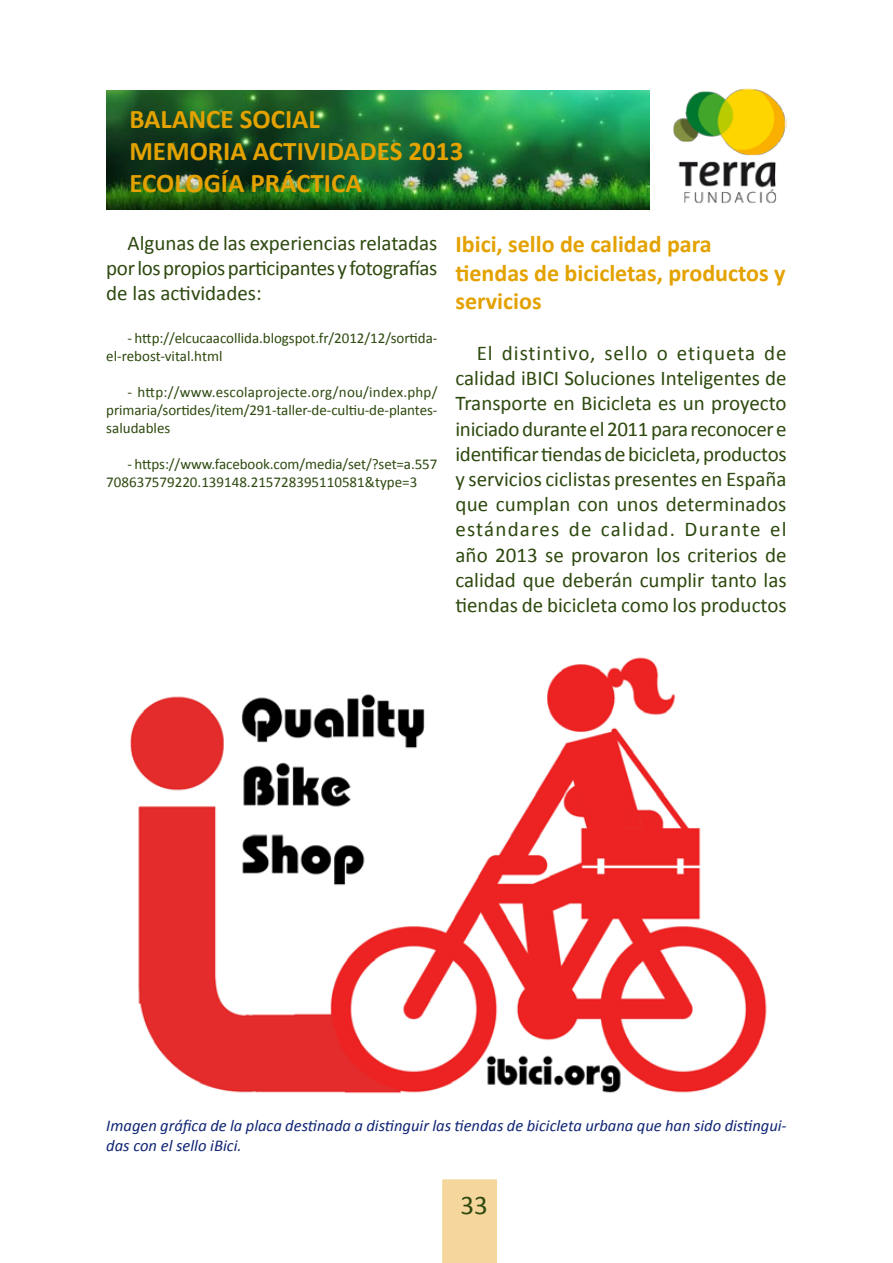
<style>
.page{position:relative;width:893px;height:1263px;background:#fff}
.page>*{position:absolute;margin:0;border:0;box-sizing:border-box;transform-origin:0 0}
.t1{font:700 27px/32.4px "Calibri";color:#e4a200}
.t2{font:27px "Calibri";color:#2e490f}
.t3{font:700 24px/28.8px "Calibri";color:#e4a200}
.t4{font:21px/25.2px "Calibri";color:#2e490f;text-align:justify}
.t5{font:italic 16.5px/19.8px "Calibri";color:#102574}
.t6{font:15px/18px "Calibri";letter-spacing:-.005em;color:#2e490f}
</style>
<div class="page">
<img style="left:106px;top:91px;width:544px;height:118px">
<div style="left:443px;top:1180px;width:53px;height:82px;background:#f5d69c"></div>
<div style="left:442px;top:1179px;width:55px;height:84px;border:2px solid #f5d69c"></div>
<img style="left:673px;top:88px;width:114px;height:116px">
<img style="left:130px;top:657px;width:637px;height:437px">
<p class="t1" style="left:129px;top:102px;width:335px">BALANCE SOCIAL<br>MEMORIA ACTIVIDADES 2013<br>ECOLOGÍA PRÁCTICA</p>
<p class="t4" style="left:106px;top:230px;width:333px;text-indent:21px">Algunas de las experiencias relatadas por los propios participantes y fotografías de las actividades:</p>
<p class="t6" style="left:106px;top:329px;width:333px;text-indent:21px">- http://elcucaacollida.blogspot.fr/2012/12/sortida&shy;el-rebost-vital.html</p>
<p class="t6" style="left:106px;top:383px;width:333px;text-align:justify;text-indent:21px">- http://www.escolaprojecte.org/nou/index.php/ primaria/sortides/item/291-taller-de-cultiu-de-plantes&shy;saludables</p>
<p class="t6" style="left:106px;top:455px;width:333px;text-indent:21px">- https://www.facebook.com/media/set/?set=a.557<br>708637579220.139148.215728395110581&amp;type=3</p>
<p class="t3" style="left:455px;top:229px;width:331px">Ibici, sello de calidad para tiendas de bicicletas, productos y servicios</p>
<p class="t4" style="left:455px;top:340px;width:333px;text-indent:21px">El distintivo, sello o etiqueta de calidad iBICI Soluciones Inteligentes de Transporte en Bicicleta es un proyecto iniciado durante el 2011 para reconocer e identificar tiendas de bicicleta, productos y servicios ciclistas presentes en España que cumplan con unos determinados estándares de calidad. Durante el año 2013 se provaron los criterios de calidad que deberán cumplir tanto las tiendas de bicicleta como los productos</p>
<p class="t5" style="left:106px;top:1115px;width:682px">Imagen gráfica de la placa destinada a distinguir las tiendas de bicicleta urbana que han sido distingui&shy;das con el sello iBici.</p>
<p class="t2" style="left:461px;top:1188px;width:29px">33</p>
</div>
